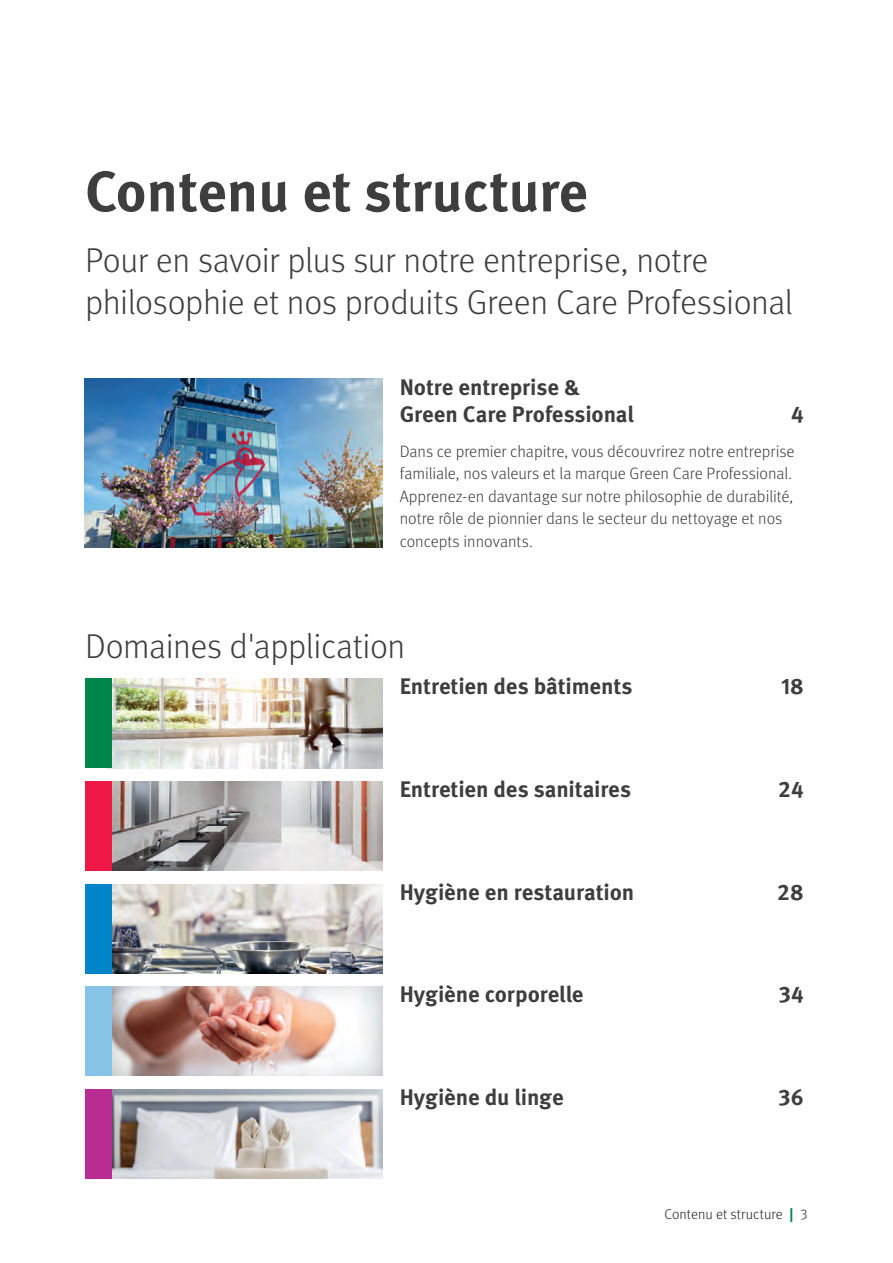
<style>
.page{position:relative;width:893px;height:1263px;background:#fff}
.page>*{position:absolute;margin:0;border:0;box-sizing:border-box;transform-origin:0 0}
.t1{font:700 57px "Meta Pro";color:#3e3e3f}
.t2{font:300 34.5px/41.4px "Meta Pro";letter-spacing:-.015em;color:#3e3e3f}
.t3{font:700 22.5px/27px "Meta Pro";letter-spacing:-.005em;color:#3e3e3f}
.t4{font:300 16.5px/22.5px "Meta Pro";color:#3e3e3f}
.t5{font:300 14.25px "Meta Pro";color:#231f20}
.s1{font-weight:700;color:#00854a}
</style>
<div class="page">
<img style="left:85px;top:379px;width:298px;height:168px">
<img style="left:112px;top:679px;width:271px;height:89px">
<div style="left:85px;top:679px;width:27px;height:89px;background:#00854a"></div>
<img style="left:112px;top:781px;width:271px;height:90px">
<div style="left:85px;top:781px;width:27px;height:90px;background:#ed1845"></div>
<img style="left:112px;top:884px;width:271px;height:89px">
<div style="left:85px;top:884px;width:27px;height:89px;background:#0084ca"></div>
<img style="left:112px;top:1090px;width:271px;height:89px">
<div style="left:85px;top:1089px;width:27px;height:90px;background:#b92d92"></div>
<img style="left:112px;top:987px;width:271px;height:89px">
<div style="left:85px;top:986px;width:27px;height:90px;background:#85c4e7"></div>
<h1 class="t1" style="left:85px;top:171px;width:504px">Contenu et structure</h1>
<h2 class="t2" style="left:85px;top:243px;width:709px">Pour en savoir plus sur notre entreprise, notre philosophie et nos produits Green Care Professional</h2>
<h3 class="t3" style="left:400px;top:376px;width:236px">Notre entreprise &amp;<br>Green Care Professional</h3>
<h3 class="t3" style="left:791px;top:403px;width:14px">4</h3>
<p class="t4" style="left:400px;top:442px;width:396px">Dans ce premier chapitre, vous découvrirez notre entreprise familiale, nos valeurs et la marque Green Care Professional.<br>Apprenez-en davantage sur notre philosophie de durabilité, notre rôle de pionnier dans le secteur du nettoyage et nos concepts innovants.</p>
<h2 class="t2" style="left:85px;top:629px;width:322px">Domaines d'application</h2>
<h3 class="t3" style="left:400px;top:675px;width:234px">Entretien des bâtiments</h3>
<h3 class="t3" style="left:781px;top:675px;width:24px">18</h3>
<h3 class="t3" style="left:400px;top:778px;width:233px">Entretien des sanitaires</h3>
<h3 class="t3" style="left:778px;top:778px;width:27px">24</h3>
<h3 class="t3" style="left:400px;top:881px;width:236px">Hygiène en restauration</h3>
<h3 class="t3" style="left:777px;top:881px;width:28px">28</h3>
<h3 class="t3" style="left:400px;top:983px;width:185px">Hygiène corporelle</h3>
<h3 class="t3" style="left:779px;top:983px;width:26px">34</h3>
<h3 class="t3" style="left:400px;top:1086px;width:165px">Hygiène du linge</h3>
<h3 class="t3" style="left:779px;top:1086px;width:27px">36</h3>
<p class="t5" style="left:664px;top:1209px;width:145px">Contenu et structure <span class="s1">|</span> 3</p>
</div>
